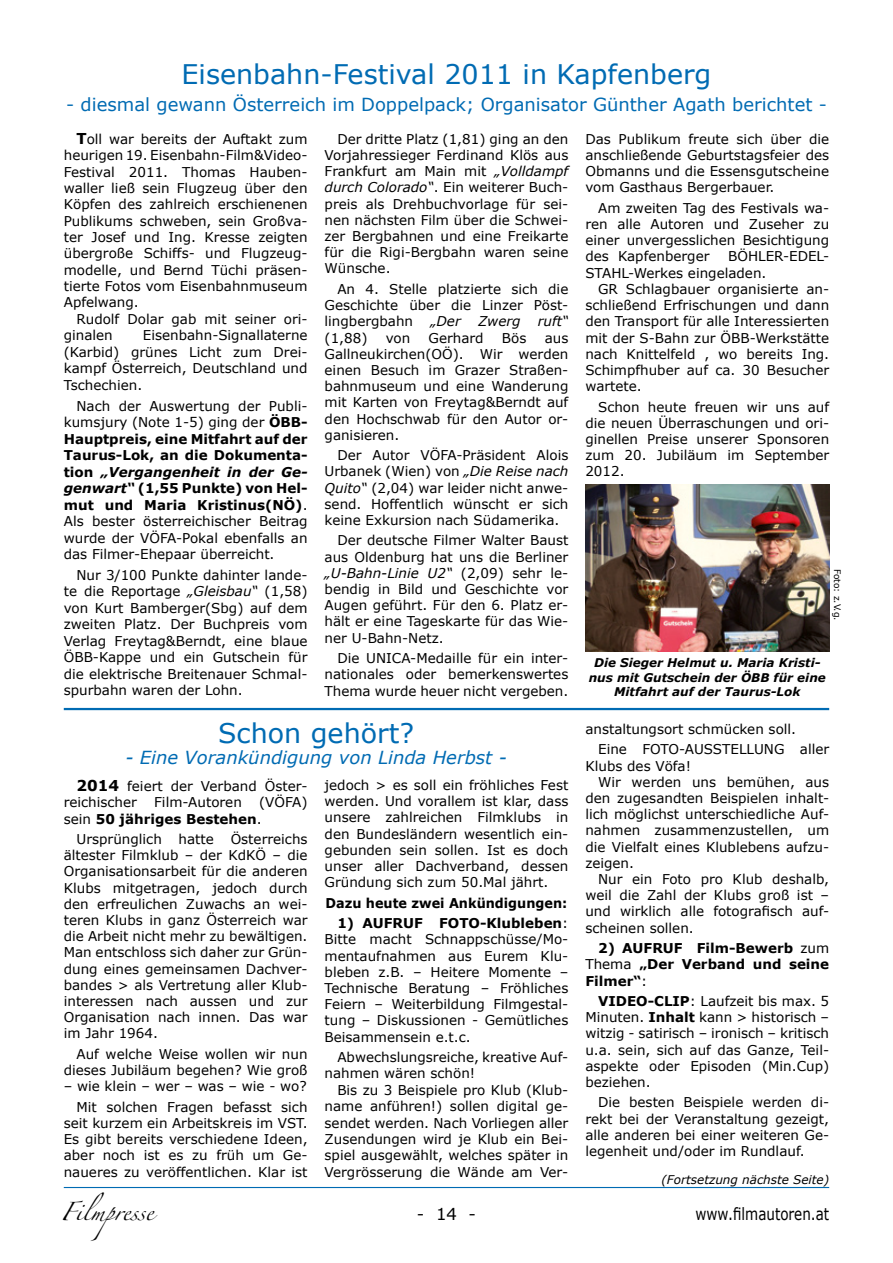
<style>
.page{position:relative;width:893px;height:1263px;background:#fff}
.page>*{position:absolute;margin:0;border:0;box-sizing:border-box;transform-origin:0 0}
.t1{font:27px "Verdana";color:#006bb3}
.t2{font:18px "Verdana";color:#006bb3}
.t3{font:italic 18px "Verdana";color:#006bb3}
.t4{font:16.8px "Verdana";color:#000;scale:.8 1}
.t5{font:16.5px "Zapfino";color:#000}
.t6{font:16.5px "Verdana";color:#000}
.t7{font:13.5px/16.2px "Verdana";color:#000;text-align:justify}
.t8{font:700 13.5px/16.2px "Verdana";color:#000}
.t9{font:700 13.5px "Verdana";color:#000;scale:.95 1}
.t10{font:italic 13.5px "Verdana";color:#000}
.t11{font:italic 700 12px/14.4px "Verdana";color:#000;text-align:center}
.t12{font:italic 12px "Verdana";color:#000}
.t13{font:9px "Verdana";color:#000}
.s1{font-weight:700;font-size:15px}
.s2{font-style:italic}
.s3{font-weight:700}
.s4{font-weight:700;font-style:italic}
.s5{font-weight:400}
</style>
<div class="page">
<hr style="left:64px;top:1187px;width:765px;height:1px;background:#006bb3">
<img style="left:585px;top:485px;width:244px;height:166px">
<hr style="left:64px;top:708px;width:765px;height:2px;background:#006bb3">
<h1 class="t1" style="left:182px;top:57px;width:531px">Eisenbahn-Festival 2011 in Kapfenberg</h1>
<h2 class="t2" style="left:66px;top:93px;width:762px">- diesmal gewann Österreich im Doppelpack; Organisator Günther Agath berichtet -</h2>
<p class="t7" style="left:64px;top:131px;width:245px;text-indent:13px"><span class="s1">T</span>oll war bereits der Auftakt zum heurigen 19. Eisenbahn-Film&amp;Video-Festival 2011. Thomas Hauben&shy;waller ließ sein Flugzeug über den Köpfen des zahlreich erschienenen Publikums schweben, sein Großva&shy;ter Josef und Ing. Kresse zeigten übergroße Schiffs- und Flugzeug&shy;modelle, und Bernd Tüchi präsen&shy;tierte Fotos vom Eisenbahnmuseum Apfelwang.</p>
<p class="t7" style="left:64px;top:311px;width:245px;text-indent:13px">Rudolf Dolar gab mit seiner ori&shy;ginalen</p>
<p class="t7" style="left:585px;top:131px;width:245px">Das Publikum freute sich über die anschließende Geburtstagsfeier des Obmanns und die Essensgutscheine vom Gasthaus Bergerbauer.</p>
<p class="t7" style="left:585px;top:200px;width:245px;text-indent:13px">Am zweiten Tag des Festivals wa&shy;ren alle Autoren und Zuseher zu einer unvergesslichen Besichtigung des Kapfenberger</p>
<p class="t7" style="left:325px;top:131px;width:245px;text-indent:13px">Der dritte Platz (1,81) ging an den Vorjahressieger Ferdinand Klös aus Frankfurt am Main mit <span class="s2">„Volldampf durch Colorado“</span>. Ein weiterer Buch&shy;preis als Drehbuchvorlage für sei&shy;nen nächsten Film über die Schwei&shy;zer Bergbahnen und eine Freikarte für die Rigi-Bergbahn waren seine Wünsche.</p>
<p class="t7" style="left:325px;top:281px;width:245px;text-indent:13px">An 4. Stelle platzierte sich die Geschichte über die Linzer Pöst&shy;lingbergbahn</p>
<p class="t7" style="left:585px;top:249px;width:245px;text-indent:143px">BÖHLER-EDEL-<br>STAHL-Werkes eingeladen.</p>
<p class="t7" style="left:585px;top:281px;width:245px;text-indent:13px">GR Schlagbauer organisierte an&shy;schließend Erfrischungen und dann den Transport für alle Interessierten mit der S-Bahn zur ÖBB-Werkstätte nach Knittelfeld , wo bereits Ing.<br>Schimpfhuber auf ca. 30 Besucher wartete.</p>
<p class="t7" style="left:585px;top:399px;width:245px;text-indent:13px">Schon heute freuen wir uns auf die neuen Überraschungen und ori&shy;ginellen Preise unserer Sponsoren zum 20. Jubiläum im September 2012.</p>
<p class="t10" style="left:430px;top:313px;width:32px">„Der</p>
<p class="t10" style="left:478px;top:313px;width:44px">Zwerg</p>
<p class="t10" style="left:538px;top:313px;width:32px">ruft“</p>
<p class="t7" style="left:64px;top:327px;width:245px;text-indent:79px">Eisenbahn-Signallaterne (Karbid) grünes Licht zum Drei&shy;kampf Österreich, Deutschland und Tschechien.</p>
<p class="t7" style="left:64px;top:398px;width:245px;text-indent:13px">Nach der Auswertung der Publi&shy;kumsjury (Note 1-5) ging der <span class="s3">ÖBB-Hauptpreis, eine Mitfahrt auf der Taurus-Lok, an die Dokumenta&shy;tion</span> <span class="s4">„Vergangenheit in der Ge&shy;genwart“</span> <span class="s3">(1,55 Punkte) von Hel&shy;mut und Maria Kristinus(NÖ)</span>.<br>Als bester österreichischer Beitrag wurde der VÖFA-Pokal ebenfalls an das Filmer-Ehepaar überreicht.</p>
<p class="t7" style="left:64px;top:567px;width:245px;text-indent:13px">Nur 3/100 Punkte dahinter lande&shy;te die Reportage <span class="s2">„Gleisbau“</span> (1,58) von Kurt Bamberger(Sbg) auf dem zweiten Platz. Der Buchpreis vom Verlag Freytag&amp;Berndt, eine blaue ÖBB-Kappe und ein Gutschein für die elektrische Breitenauer Schmal&shy;spurbahn waren der Lohn.</p>
<p class="t7" style="left:325px;top:330px;width:44px">(1,88)</p>
<p class="t7" style="left:386px;top:330px;width:26px">von</p>
<p class="t7" style="left:429px;top:330px;width:57px">Gerhard</p>
<p class="t7" style="left:502px;top:330px;width:26px">Bös</p>
<p class="t7" style="left:325px;top:330px;width:245px;text-indent:220px">aus Gallneukirchen(OÖ). Wir werden einen Besuch im Grazer Straßen&shy;bahnmuseum und eine Wanderung mit Karten von Freytag&amp;Berndt auf den Hochschwab für den Autor or&shy;ganisieren.</p>
<p class="t7" style="left:325px;top:447px;width:245px;text-indent:13px">Der Autor VÖFA-Präsident Alois Urbanek (Wien) von <span class="s2">„Die Reise nach Quito“</span> (2,04) war leider nicht anwe&shy;send. Hoffentlich wünscht er sich keine Exkursion nach Südamerika.</p>
<p class="t7" style="left:325px;top:533px;width:245px;text-indent:13px">Der deutsche Filmer Walter Baust aus Oldenburg hat uns die Berliner <span class="s2">„U-Bahn-Linie U2“</span> (2,09) sehr le&shy;bendig in Bild und Geschichte vor Augen geführt. Für den 6. Platz er&shy;hält er eine Tageskarte für das Wie&shy;ner U-Bahn-Netz.</p>
<p class="t7" style="left:325px;top:650px;width:245px;text-indent:13px">Die UNICA-Medaille für ein inter&shy;nationales oder bemerkenswertes Thema wurde heuer nicht vergeben.</p>
<p class="t13" style="left:843px;top:569px;width:53px;rotate:90deg">Foto: z.V.g.</p>
<p class="t11" style="left:589px;top:656px;width:239px">Die Sieger Helmut u. Maria Kristi&shy;nus mit Gutschein der ÖBB für eine<br>Mitfahrt auf der Taurus-Lok</p>
<h1 class="t1" style="left:218px;top:716px;width:197px">Schon gehört?</h1>
<h2 class="t3" style="left:125px;top:746px;width:383px">- Eine Vorankündigung von Linda Herbst -</h2>
<p class="t7" style="left:64px;top:778px;width:245px;text-indent:13px"><span class="s1">2014</span> feiert der Verband Öster&shy;reichischer</p>
<p class="t7" style="left:325px;top:777px;width:245px">jedoch &gt; es soll ein fröhliches Fest werden. Und vorallem ist klar, dass unsere zahlreichen Filmklubs in den Bundesländern wesentlich ein&shy;gebunden sein sollen. Ist es doch unser aller Dachverband, dessen Gründung sich zum 50.Mal jährt.</p>
<p class="t9" style="left:326px;top:894px;width:256px">Dazu heute zwei Ankündigungen:</p>
<p class="t7" style="left:325px;top:915px;width:245px;text-indent:13px"><span class="s3">1) AUFRUF FOTO-Klubleben</span>:<br>Bitte macht Schnappschüsse/Mo&shy;mentaufnahmen aus Eurem Klu&shy;bleben z.B. – Heitere Momente – Technische Beratung – Fröhliches Feiern – Weiterbildung Filmgestal&shy;tung – Diskussionen - Gemütliches Beisammensein e.t.c.</p>
<p class="t7" style="left:325px;top:1049px;width:245px;text-indent:13px">Abwechslungsreiche, kreative Auf&shy;nahmen wären schön!</p>
<p class="t7" style="left:325px;top:1082px;width:245px;text-indent:13px">Bis zu 3 Beispiele pro Klub (Klub&shy;name anführen!) sollen digital ge&shy;sendet werden. Nach Vorliegen aller Zusendungen wird je Klub ein Bei&shy;spiel ausgewählt, welches später in Vergrösserung die Wände am Ver-</p>
<p class="t8" style="left:64px;top:794px;width:245px;text-indent:195px"><span class="s5">(VÖFA) sein</span> 50 jähriges Bestehen<span class="s5">.</span></p>
<p class="t7" style="left:64px;top:831px;width:245px;text-indent:13px">Ursprünglich hatte Österreichs ältester Filmklub – der KdKÖ – die Organisationsarbeit für die anderen Klubs mitgetragen, jedoch durch den erfreulichen Zuwachs an wei&shy;teren Klubs in ganz Österreich war die Arbeit nicht mehr zu bewältigen.<br>Man entschloss sich daher zur Grün&shy;dung eines gemeinsamen Dachver&shy;bandes &gt; als Vertretung aller Klub&shy;interessen nach aussen und zur Organisation nach innen. Das war im Jahr 1964.</p>
<p class="t7" style="left:64px;top:1046px;width:245px;text-align:right">Auf welche Weise wollen wir nun dieses Jubiläum begehen? Wie groß</p>
<p class="t7" style="left:64px;top:1076px;width:245px;line-height:20.4px;text-align:right">– wie klein – wer – was – wie - wo?<br>Mit solchen Fragen befasst sich</p>
<p class="t7" style="left:64px;top:1115px;width:245px">seit kurzem ein Arbeitskreis im VST.<br>Es gibt bereits verschiedene Ideen, aber noch ist es zu früh um Ge&shy;naueres zu veröffentlichen. Klar ist</p>
<p class="t7" style="left:154px;top:794px;width:89px">Film-Autoren</p>
<p class="t7" style="left:598px;top:719px;width:233px;line-height:20.4px;text-indent:-13px">anstaltungsort schmücken soll.<br>Eine FOTO-AUSSTELLUNG aller</p>
<p class="t7" style="left:585px;top:758px;width:107px">Klubs des Vöfa!</p>
<p class="t7" style="left:598px;top:774px;width:233px">Wir werden uns bemühen, aus</p>
<p class="t7" style="left:585px;top:790px;width:245px">den zugesandten Beispielen inhalt-</p>
<p class="t7" style="left:585px;top:806px;width:245px">lich möglichst unterschiedliche Auf-</p>
<p class="t7" style="left:585px;top:823px;width:245px">nahmen zusammenzustellen, um</p>
<p class="t7" style="left:585px;top:839px;width:245px">die Vielfalt eines Klublebens aufzu-</p>
<p class="t7" style="left:585px;top:855px;width:50px">zeigen.</p>
<p class="t7" style="left:598px;top:871px;width:233px">Nur ein Foto pro Klub deshalb,</p>
<p class="t7" style="left:585px;top:887px;width:245px">weil die Zahl der Klubs groß ist –</p>
<p class="t7" style="left:585px;top:904px;width:245px">und wirklich alle fotografisch auf-</p>
<p class="t7" style="left:585px;top:920px;width:110px">scheinen sollen.</p>
<p class="t8" style="left:585px;top:940px;width:245px;text-align:justify;text-indent:13px">2) AUFRUF Film-Bewerb <span class="s5">zum Thema</span> „Der Verband und seine Filmer“<span class="s5">:</span></p>
<p class="t7" style="left:585px;top:993px;width:245px;text-indent:13px"><span class="s3">VIDEO-CLIP</span>: Laufzeit bis max. 5<br>Minuten. <span class="s3">Inhalt</span> kann &gt; historisch – witzig - satirisch – ironisch – kritisch u.a. sein, sich auf das Ganze, Teil&shy;aspekte oder Episoden (Min.Cup) beziehen.</p>
<p class="t7" style="left:585px;top:1094px;width:245px;text-indent:13px">Die besten Beispiele werden di&shy;rekt bei der Veranstaltung gezeigt, alle anderen bei einer weiteren Ge&shy;legenheit und/oder im Rundlauf.</p>
<p class="t12" style="left:661px;top:1172px;width:169px">(Fortsetzung nächste Seite)</p>
<p class="t5" style="left:61px;top:1204px;width:95px">Filmpresse</p>
<p class="t6" style="left:417px;top:1203px;width:61px">- 14 -</p>
<p class="t4" style="left:695px;top:1203px;width:169px">www.filmautoren.at</p>
</div>
